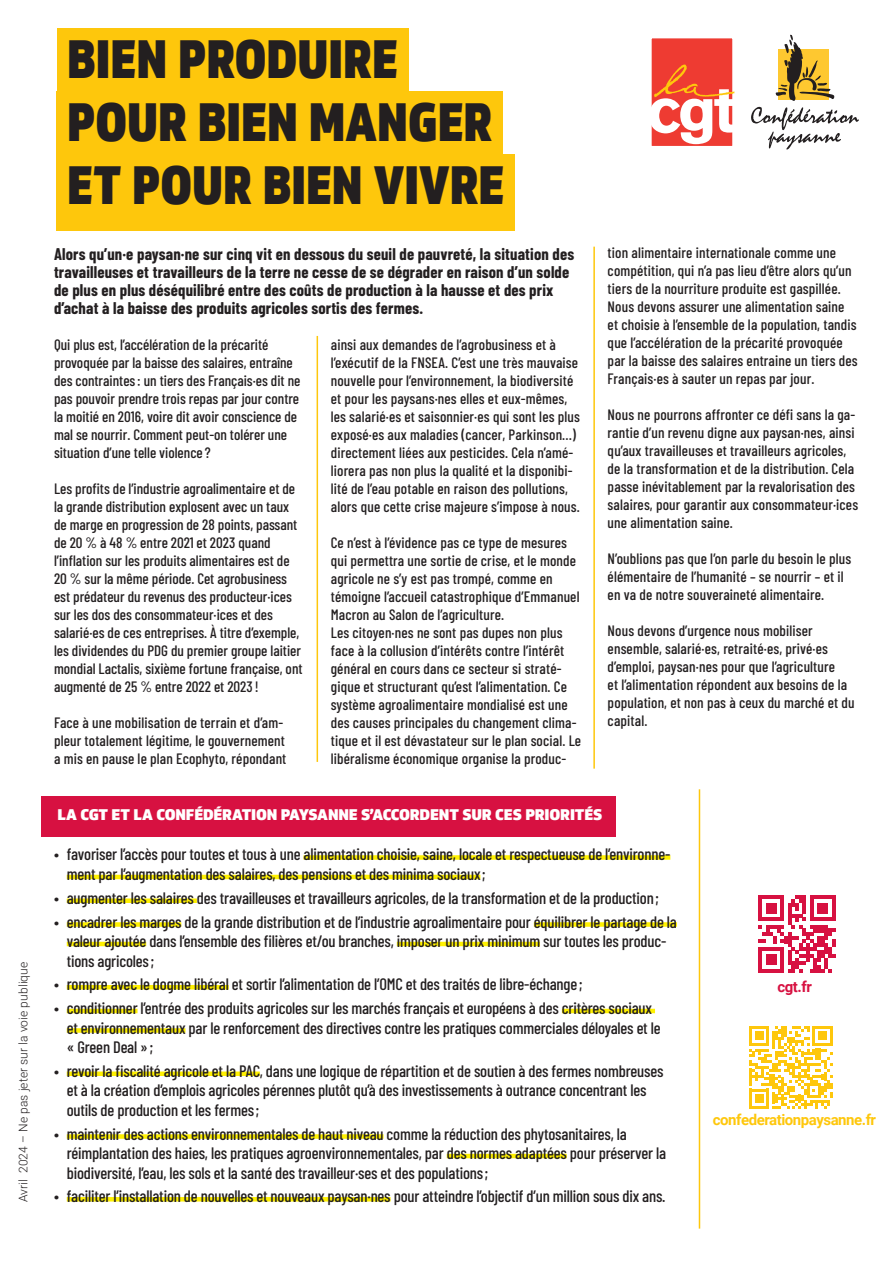
<style>
.page{position:relative;width:893px;height:1263px;background:#fff}
.page>*{position:absolute;margin:0;border:0;box-sizing:border-box;transform-origin:0 0}
.t1{font:900 52.5px "Soleto";color:#231f20;scale:.83 1}
.t2{font:500 16.5px/19.5px "Barlow Condensed";letter-spacing:-.01em;color:#231f20}
.titres{font:700 16.5px/18px "Barlow Condensed";letter-spacing:.01em;color:#231f20}
.titres-2{font:500 15px/18px "Barlow Condensed";letter-spacing:.01em;color:#231f20}
.t3{font:900 15px "Soleto";letter-spacing:-.01em;color:#fff}
.Texte{font:700 15px "Roboto";letter-spacing:-.03em;color:#fec70c}
.Texte-2{font:700 15px "Roboto";color:#d71141}
.Texte-3{font:300 12px "Roboto";letter-spacing:.01em;color:#231f20}
</style>
<div class="page">
<div style="left:648px;top:35px;width:88px;height:114px;background:#ee3b32;border:4px solid #fff"></div>
<svg style="left:649px;top:65px;width:86px;height:79px"></svg>
<div style="left:41px;top:796px;width:574px;height:40px;background:#d71141"></div>
<div style="left:304px;top:855px;width:366px;height:5px;background:#fff101"></div>
<hr style="left:67px;top:875px;width:413px;height:4px;background:#fff101">
<div style="left:67px;top:898px;width:130px;height:5px;background:#fff101"></div>
<div style="left:67px;top:922px;width:114px;height:5px;background:#fff101"></div>
<div style="left:534px;top:922px;width:143px;height:5px;background:#fff101"></div>
<hr style="left:67px;top:942px;width:79px;height:4px;background:#fff101">
<hr style="left:397px;top:942px;width:143px;height:4px;background:#fff101">
<hr style="left:67px;top:985px;width:162px;height:4px;background:#fff101">
<hr style="left:67px;top:1009px;width:71px;height:4px;background:#fff101">
<hr style="left:562px;top:1009px;width:93px;height:4px;background:#fff101">
<div style="left:67px;top:1028px;width:118px;height:5px;background:#fff101"></div>
<div style="left:67px;top:1071px;width:193px;height:5px;background:#fff101"></div>
<div style="left:67px;top:1134px;width:316px;height:5px;background:#fff101"></div>
<hr style="left:447px;top:1154px;width:120px;height:4px;background:#fff101">
<hr style="left:67px;top:1197px;width:324px;height:4px;background:#fff101">
<div style="left:57px;top:28px;width:351px;height:76px;background:#fec70c"></div>
<div style="left:57px;top:91px;width:446px;height:76px;background:#fec70c"></div>
<div style="left:57px;top:154px;width:458px;height:76px;background:#fec70c"></div>
<svg style="left:749px;top:1026px;width:84px;height:83px"></svg>
<svg style="left:758px;top:896px;width:77px;height:77px"></svg>
<hr style="left:699px;top:789px;width:1px;height:439px;background:#fec70c">
<hr style="left:317px;top:336px;width:1px;height:426px;background:#fec70c">
<hr style="left:593px;top:247px;width:2px;height:522px;background:#fec70c">
<svg style="left:775px;top:35px;width:60px;height:66px"></svg>
<svg style="left:751px;top:107px;width:108px;height:42px"></svg>
<p class="Texte-3" style="left:15px;top:1202px;width:242px;rotate:-90deg">Avril 2024 – Ne pas jeter sur la voie publique</p>
<p class="t1" style="left:67px;top:25px;width:400px">BIEN PRODUIRE</p>
<p class="t1" style="left:67px;top:88px;width:514px">POUR BIEN MANGER</p>
<p class="t1" style="left:67px;top:151px;width:528px">ET POUR BIEN VIVRE</p>
<p class="titres" style="left:54px;top:244px;width:522px">Alors qu’un·e paysan·ne sur cinq vit en dessous du seuil de pauvreté, la situation des travailleuses et travailleurs de la terre ne cesse de se dégrader en raison d’un solde de plus en plus déséquilibré entre des coûts de production à la hausse et des prix d’achat à la baisse des produits agricoles sortis des fermes.</p>
<p class="titres-2" style="left:54px;top:334px;width:248px">Qui plus est, l’accélération de la précarité provoquée par la baisse des salaires, entraîne des contraintes: un tiers des Français·es dit ne pas pouvoir prendre trois repas par jour contre la moitié en 2016, voire dit avoir conscience de mal se nourrir. Comment peut‑on tolérer une situation d’une telle violence ?</p>
<p class="titres-2" style="left:54px;top:478px;width:250px">Les profits de l’industrie agroalimentaire et de la grande distribution explosent avec un taux de marge en progression de 28 points, passant de 20 % à 48 % entre 2021 et 2023 quand l’inflation sur les produits alimentaires est de 20 % sur la même période. Cet agrobusiness est prédateur du revenus des producteur·ices sur les dos des consommateur·ices et des salarié·es de ces entreprises. À titre d’exemple, les dividendes du PDG du premier groupe laitier mondial Lactalis, sixième fortune française, ont augmenté de 25 % entre 2022 et 2023 !</p>
<p class="titres-2" style="left:54px;top:712px;width:234px">Face à une mobilisation de terrain et d’am‑ pleur totalement légitime, le gouvernement a mis en pause le plan Ecophyto, répondant</p>
<p class="titres-2" style="left:331px;top:334px;width:251px">ainsi aux demandes de l’agrobusiness et à l’exécutif de la FNSEA. C’est une très mauvaise nouvelle pour l’environnement, la biodiversité et pour les paysans·nes elles et eux-mêmes, les salarié·es et saisonnier·es qui sont les plus exposé·es aux maladies (cancer, Parkinson…) directement liées aux pesticides. Cela n’amé‑ liorera pas non plus la qualité et la disponibi‑ lité de l’eau potable en raison des pollutions, alors que cette crise majeure s’impose à nous.</p>
<p class="titres-2" style="left:331px;top:532px;width:252px">Ce n’est à l’évidence pas ce type de mesures qui permettra une sortie de crise, et le monde agricole ne s’y est pas trompé, comme en témoigne l’accueil catastrophique d’Emmanuel Macron au Salon de l’agriculture.<br>Les citoyen·nes ne sont pas dupes non plus face à la collusion d’intérêts contre l’intérêt général en cours dans ce secteur si straté‑ gique et structurant qu’est l’alimentation. Ce système agroalimentaire mondialisé est une des causes principales du changement clima‑ tique et il est dévastateur sur le plan social. Le libéralisme économique organise la produc‑</p>
<p class="titres-2" style="left:608px;top:243px;width:252px">tion alimentaire internationale comme une compétition, qui n’a pas lieu d’être alors qu’un tiers de la nourriture produite est gaspillée.<br>Nous devons assurer une alimentation saine et choisie à l’ensemble de la population, tandis que l’accélération de la précarité provoquée par la baisse des salaires entraine un tiers des Français·es à sauter un repas par jour.</p>
<p class="titres-2" style="left:608px;top:405px;width:252px">Nous ne pourrons affronter ce défi sans la ga‑ rantie d’un revenu digne aux paysan·nes, ainsi qu’aux travailleuses et travailleurs agricoles, de la transformation et de la distribution. Cela passe inévitablement par la revalorisation des salaires, pour garantir aux consommateur·ices une alimentation saine.</p>
<p class="titres-2" style="left:608px;top:549px;width:245px">N’oublions pas que l’on parle du besoin le plus élémentaire de l’humanité – se nourrir – et il en va de notre souveraineté alimentaire.</p>
<p class="titres-2" style="left:608px;top:621px;width:249px">Nous devons d’urgence nous mobiliser ensemble, salarié·es, retraité·es, privé·es d’emploi, paysan·nes pour que l’agriculture<br>et l’alimentation répondent aux besoins de la population, et non pas à ceux du marché et du capital.</p>
<p class="t3" style="left:58px;top:804px;width:546px">LA CGT ET LA CONFÉDÉRATION PAYSANNE S’ACCORDENT SUR CES PRIORITÉS</p>
<p class="t2" style="left:67px;top:843px;width:605px;text-indent:-13px">• favoriser l’accès pour toutes et tous à une alimentation choisie, saine, locale et respectueuse de l’environne‑ ment par l’augmentation des salaires, des pensions et des minima sociaux;</p>
<p class="t2" style="left:54px;top:887px;width:606px">• augmenter les salaires des travailleuses et travailleurs agricoles, de la transformation et de la production;</p>
<p class="t2" style="left:67px;top:911px;width:612px;text-indent:-13px">• encadrer les marges de la grande distribution et de l’industrie agroalimentaire pour équilibrer le partage de la valeur ajoutée dans l’ensemble des filières et/ou branches, imposer un prix minimum sur toutes les produc‑ tions agricoles;</p>
<p class="t2" style="left:54px;top:973px;width:530px">• rompre avec le dogme libéral et sortir l’alimentation de l’OMC et des traités de libre-échange ;</p>
<p class="t2" style="left:67px;top:997px;width:595px;text-indent:-13px">• conditionner l’entrée des produits agricoles sur les marchés français et européens à des critères sociaux et environnementaux par le renforcement des directives contre les pratiques commerciales déloyales et le « Green Deal »;</p>
<p class="t2" style="left:67px;top:1060px;width:598px;text-indent:-13px">• revoir la fiscalité agricole et la PAC, dans une logique de répartition et de soutien à des fermes nombreuses et à la création d’emplois agricoles pérennes plutôt qu’à des investissements à outrance concentrant les outils de production et les fermes;</p>
<p class="t2" style="left:67px;top:1123px;width:601px;text-indent:-13px">• maintenir des actions environnementales de haut niveau comme la réduction des phytosanitaires, la réimplantation des haies, les pratiques agroenvironnementales, par des normes adaptées pour préserver la biodiversité, l’eau, les sols et la santé des travailleur·ses et des populations;</p>
<p class="t2" style="left:54px;top:1185px;width:613px">• faciliter l’installation de nouvelles et nouveaux paysan·nes pour atteindre l’objectif d’un million sous dix ans.</p>
<p class="Texte-2" style="left:777px;top:976px;width:36px">cgt.fr</p>
<p class="Texte" style="left:713px;top:1110px;width:165px">confederationpaysanne.fr</p>
</div>
